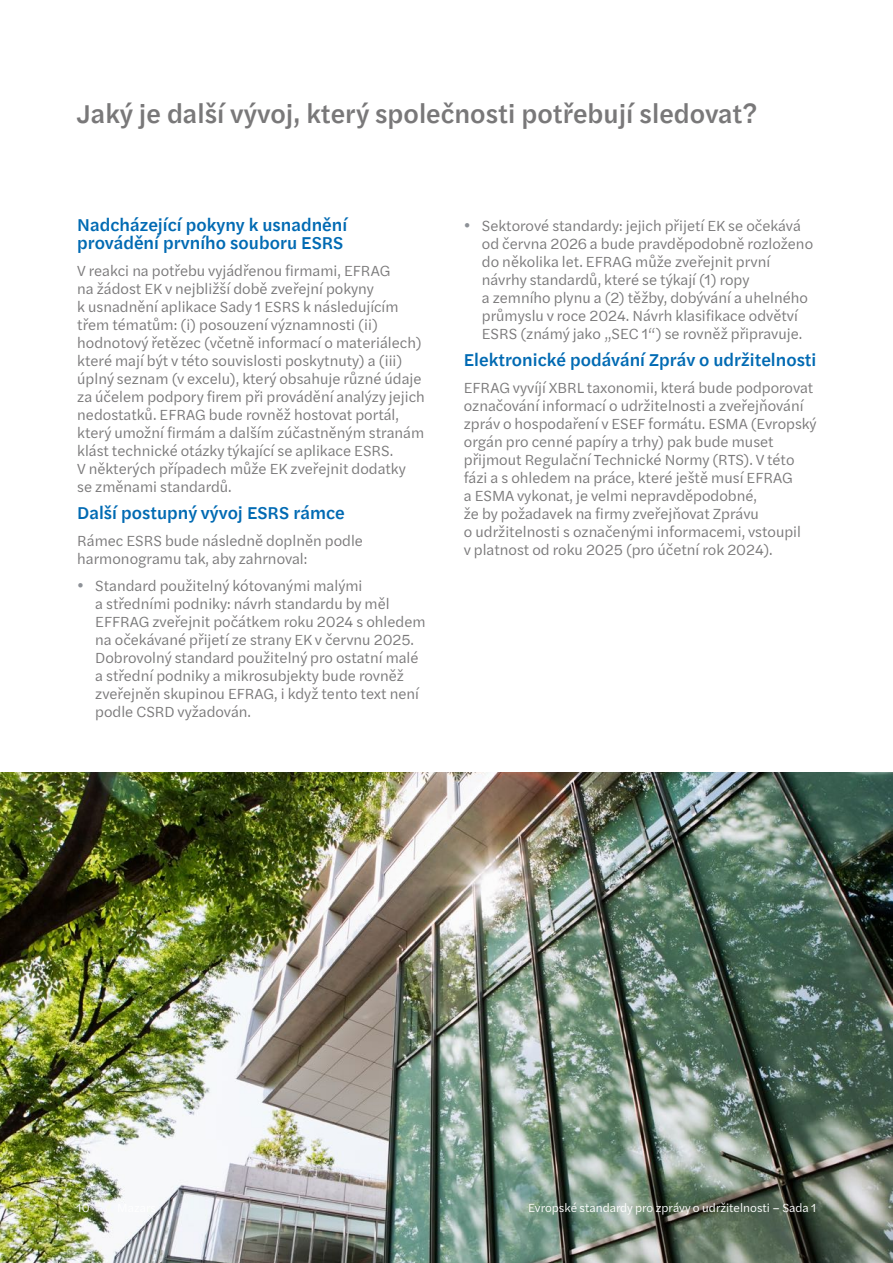
<style>
.page{position:relative;width:893px;height:1263px;background:#fff}
.page>*{position:absolute;margin:0;border:0;box-sizing:border-box;transform-origin:0 0}
.t1{font:500 27px "Halyard Text";color:#797879}
.t2{font:500 18px/18px "Halyard Text";color:#006ab3}
.t3{font:15px/18px "Halyard Text";color:#797879}
.t4{font:12px "Halyard Text";color:#fff}
.s1{color:#8d9197}
</style>
<div class="page">
<img style="left:0;top:772px;width:893px;height:491px">
<h1 class="t1" style="left:77px;top:94px;width:682px">Jaký je další vývoj, který společnosti potřebují sledovat?</h1>
<p class="t2" style="left:77px;top:215px;width:272px">Nadcházející pokyny k usnadnění provádění prvního souboru ESRS</p>
<p class="t3" style="left:77px;top:261px;width:349px">V reakci na potřebu vyjádřenou firmami, EFRAG<br>na žádost EK v nejbližší době zveřejní pokyny<br>k usnadnění aplikace Sady 1 ESRS k následujícím třem tématům: (i) posouzení významnosti (ii) hodnotový řetězec (včetně informací o materiálech) které mají být v této souvislosti poskytnuty) a (iii) úplný seznam (v excelu), který obsahuje různé údaje za účelem podpory firem při provádění analýzy jejich nedostatků. EFRAG bude rovněž hostovat portál, který umožní firmám a dalším zúčastněným stranám klást technické otázky týkající se aplikace ESRS.<br>V některých případech může EK zveřejnit dodatky<br>se změnami standardů.</p>
<p class="t2" style="left:77px;top:503px;width:269px">Další postupný vývoj ESRS rámce</p>
<p class="t3" style="left:77px;top:531px;width:287px">Rámec ESRS bude následně doplněn podle harmonogramu tak, aby zahrnoval:</p>
<p class="t3" style="left:95px;top:576px;width:332px;text-indent:-18px"><span class="s1">•</span> Standard použitelný kótovanými malými<br>a středními podniky: návrh standardu by měl EFFRAG zveřejnit počátkem roku 2024 s ohledem na očekávané přijetí ze strany EK v červnu 2025.<br>Dobrovolný standard použitelný pro ostatní malé a střední podniky a mikrosubjekty bude rovněž zveřejněn skupinou EFRAG, i když tento text není podle CSRD vyžadován.</p>
<p class="t3" style="left:482px;top:216px;width:333px;text-indent:-18px"><span class="s1">•</span> Sektorové standardy: jejich přijetí EK se očekává od června 2026 a bude pravděpodobně rozloženo do několika let. EFRAG může zveřejnit první návrhy standardů, které se týkají (1) ropy<br>a zemního plynu a (2) těžby, dobývání a uhelného průmyslu v roce 2024. Návrh klasifikace odvětví ESRS (známý jako „SEC 1“) se rovněž připravuje.</p>
<p class="t2" style="left:464px;top:350px;width:354px">Elektronické podávání Zpráv o udržitelnosti</p>
<p class="t3" style="left:464px;top:378px;width:354px">EFRAG vyvíjí XBRL taxonomii, která bude podporovat označování informací o udržitelnosti a zveřejňování zpráv o hospodaření v ESEF formátu. ESMA (Evropský orgán pro cenné papíry a trhy) pak bude muset přijmout Regulační Technické Normy (RTS). V této fázi a s ohledem na práce, které ještě musí EFRAG<br>a ESMA vykonat, je velmi nepravděpodobné,<br>že by požadavek na firmy zveřejňovat Zprávu<br>o udržitelnosti s označenými informacemi, vstoupil<br>v platnost od roku 2025 (pro účetní rok 2024).</p>
<p class="t4" style="left:77px;top:1199px;width:15px">10</p>
<p class="t4" style="left:528px;top:1199px;width:290px">Evropské standardy pro zprávy o udržitelnosti – Sada 1</p>
</div>
